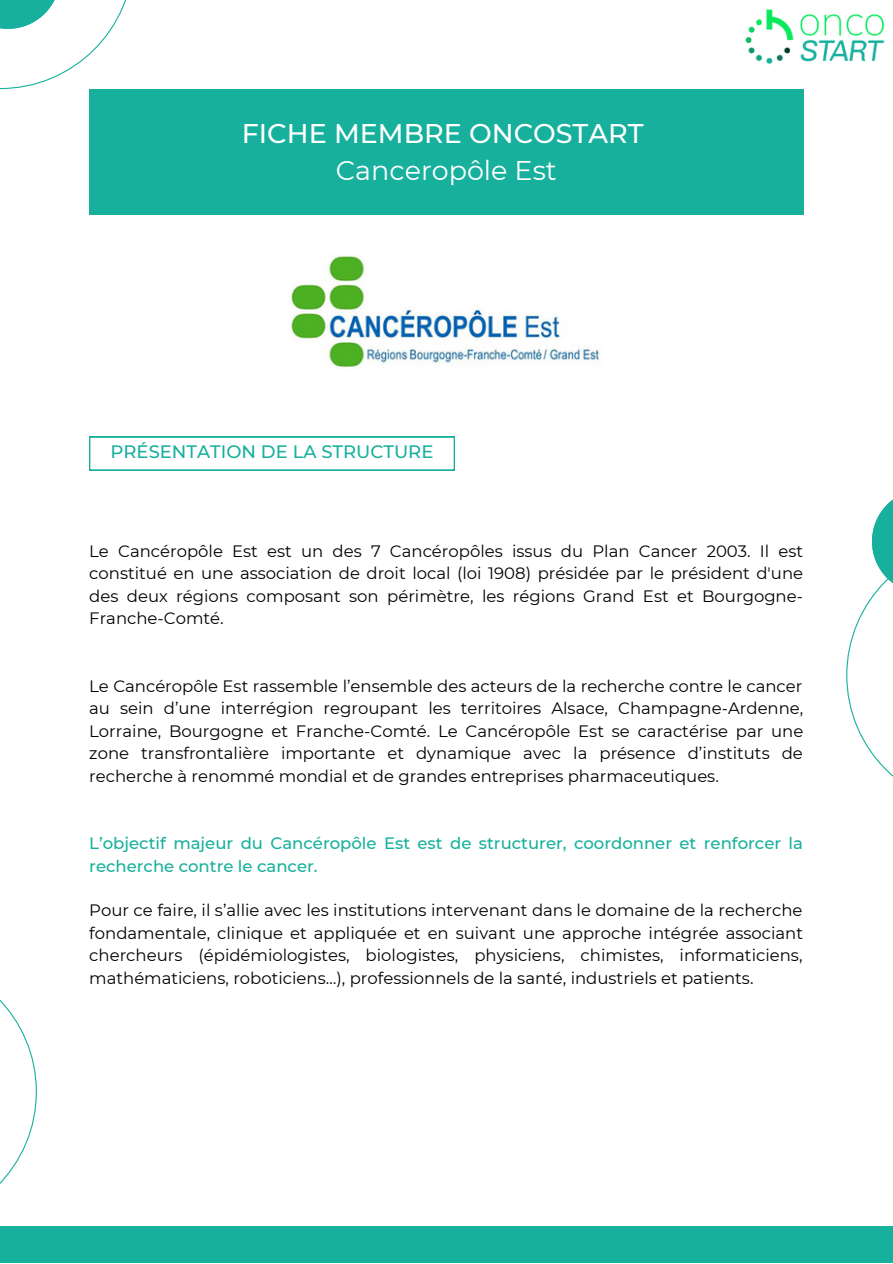
<style>
.page{position:relative;width:893px;height:1264px;background:#fff}
.page>*{position:absolute;margin:0;border:0;box-sizing:border-box;transform-origin:0 0}
.t1{font:500 27px "Montserrat";color:#fff}
.t2{font:27px "Montserrat";color:#fff}
.t3{font:500 18px "Montserrat";color:#17b09c}
.t4{font:16.5px/22.5px "Montserrat";color:#000;text-align:justify}
.t5{font:500 16.5px/22.5px "Montserrat";color:#17b09c}
</style>
<div class="page">
<div style="left:89px;top:89px;width:714px;height:126px;background:#17b09c"></div>
<div style="left:0;top:1225px;width:892px;height:37px;background:#17b09c"></div>
<svg style="left:0;top:999px;width:37px;height:185px"></svg>
<svg style="left:0;top:0;width:126px;height:89px"></svg>
<svg style="left:846px;top:500px;width:46px;height:276px"></svg>
<svg style="left:89px;top:437px;width:366px;height:33px"></svg>
<img style="left:745px;top:9px;width:140px;height:56px">
<img style="left:291px;top:254px;width:309px;height:114px">
<h1 class="t1" style="left:242px;top:117px;width:403px">FICHE MEMBRE ONCOSTART</h1>
<h1 class="t2" style="left:336px;top:154px;width:222px">Canceropôle Est</h1>
<p class="t3" style="left:110px;top:441px;width:324px">PRÉSENTATION DE LA STRUCTURE</p>
<p class="t4" style="left:89px;top:539px;width:715px">Le Cancéropôle Est est un des 7 Cancéropôles issus du Plan Cancer 2003. Il est constitué en une association de droit local (loi 1908) présidée par le président d'une des deux régions composant son périmètre, les régions Grand Est et Bourgogne-Franche-Comté.</p>
<p class="t4" style="left:89px;top:674px;width:715px">Le Cancéropôle Est rassemble l’ensemble des acteurs de la recherche contre le cancer au sein d’une interrégion regroupant les territoires Alsace, Champagne-Ardenne, Lorraine, Bourgogne et Franche-Comté. Le Cancéropôle Est se caractérise par une zone transfrontalière importante et dynamique avec la présence d’instituts de recherche à renommé mondial et de grandes entreprises pharmaceutiques.</p>
<p class="t5" style="left:89px;top:831px;width:715px">L’objectif majeur du Cancéropôle Est est de structurer, coordonner et renforcer la recherche contre le cancer.</p>
<p class="t4" style="left:89px;top:899px;width:715px">Pour ce faire, il s’allie avec les institutions intervenant dans le domaine de la recherche fondamentale, clinique et appliquée et en suivant une approche intégrée associant chercheurs (épidémiologistes, biologistes, physiciens, chimistes, informaticiens, mathématiciens, roboticiens…), professionnels de la santé, industriels et patients.</p>
</div>
